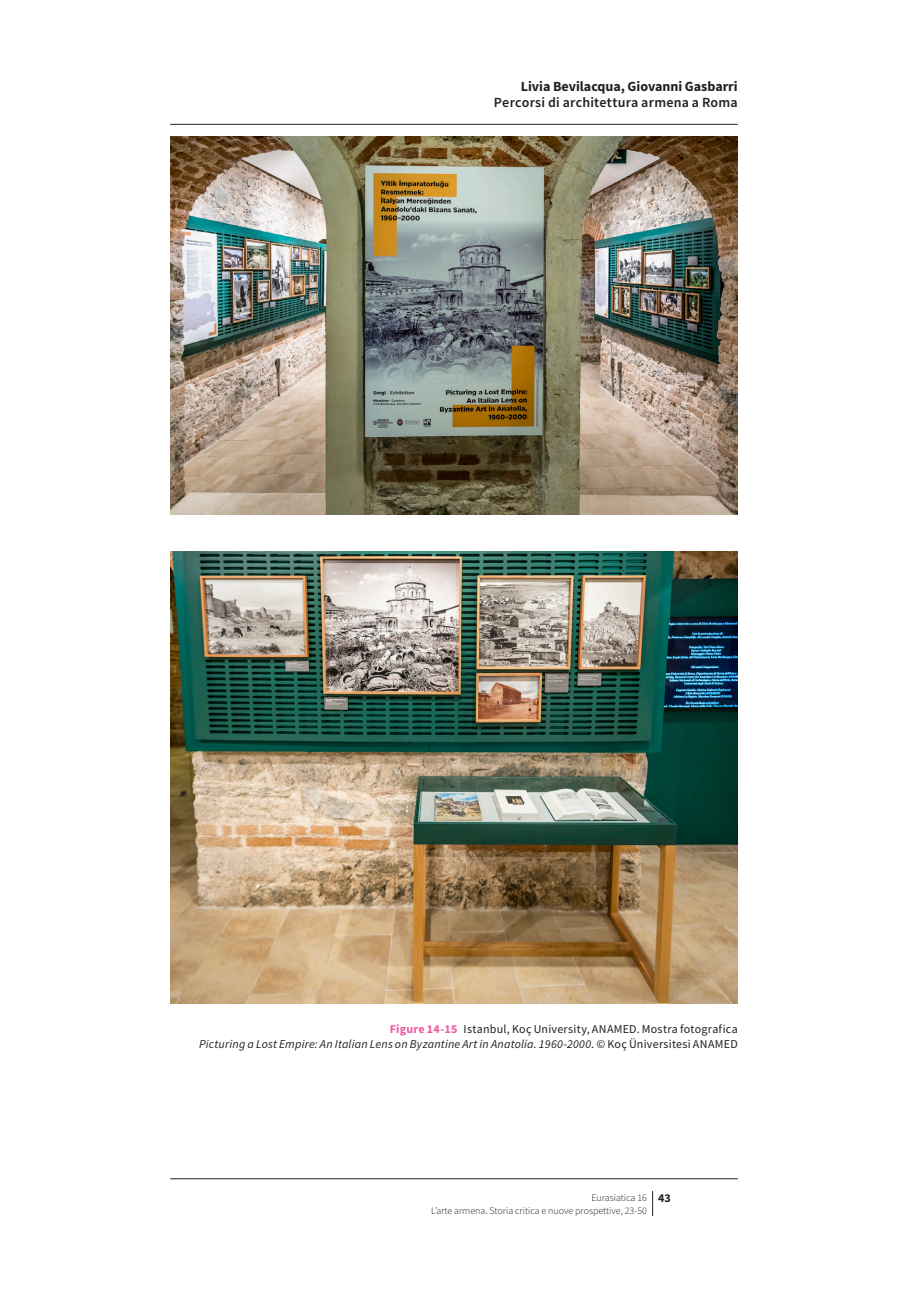
<style>
.page{position:relative;width:908px;height:1304px;background:#fff}
.page>*{position:absolute;margin:0;border:0;box-sizing:border-box;transform-origin:0 0}
.t1{font:600 14px "Source Sans Pro";letter-spacing:.015em;color:#231f20}
.t2{font:700 14px "Source Sans Pro";color:#231f20}
.t3{font:12px/15px "Source Sans Pro";letter-spacing:.02em;color:#231f20;text-align:right}
.t4{font:300 10px/12.4px "Source Sans Pro";color:#231f20}
.s1{font-weight:700;color:#ef59a1}
.s2{font-style:italic}
.s3{font-weight:700;font-size:12px}
</style>
<div class="page">
<svg style="left:652px;top:1191px;width:1px;height:25px"></svg>
<img style="left:170px;top:136px;width:567px;height:378px">
<img style="left:170px;top:552px;width:567px;height:451px">
<hr style="left:170px;top:124px;width:567px;height:1px;background:#231f20">
<hr style="left:170px;top:1178px;width:567px;height:1px;background:#231f20">
<p class="t2" style="left:520px;top:77px;width:218px">Livia Bevilacqua, Giovanni Gasbarri</p>
<p class="t1" style="left:493px;top:94px;width:245px">Percorsi di architettura armena a Roma</p>
<p class="t3" style="left:199px;top:1022px;width:540px"><span class="s1">Figure 14-15</span> Istanbul, Koç University, ANAMED. Mostra fotografica<br><span class="s2">Picturing a Lost Empire: An Italian Lens on Byzantine Art in Anatolia. 1960-2000</span>. © Koç Üniversitesi ANAMED</p>
<p class="t4" style="left:431px;top:1191px;width:241px;text-indent:160px">Eurasiatica 16 <span class="s3">43<br></span>L’arte armena. Storia critica e nuove prospettive, 23-50</p>
</div>
